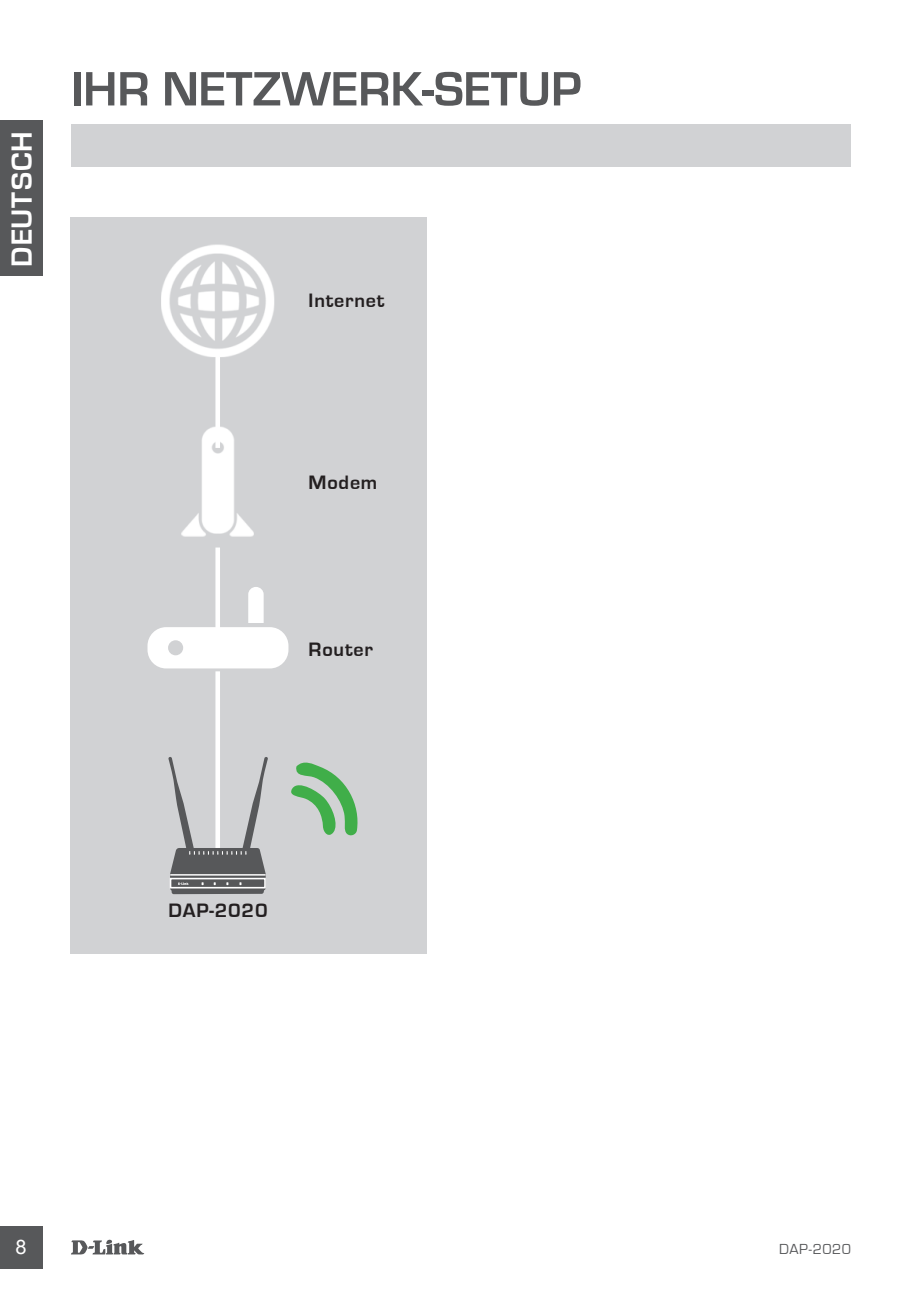
<style>
.page{position:relative;width:922px;height:1297px;background:#fff}
.page>*{position:absolute;margin:0;border:0;box-sizing:border-box;transform-origin:0 0}
.t1{font:700 50px "Eurostile";color:#57585a}
.t2{font:700 30px "Eurostile";letter-spacing:.035em;color:#fff}
.t3{font:700 20px "Eurostile";letter-spacing:.04em;color:#231f20}
.t4{font:20px "Arial";color:#fff}
.t5{font:15px "Eurostile";letter-spacing:.035em;color:#57585a}
</style>
<div class="page">
<svg style="left:71px;top:1239px;width:73px;height:15px"></svg>
<div style="left:0;top:1226px;width:43px;height:43px;background:#57585a"></div>
<div style="left:0;top:120px;width:43px;height:156px;background:#57585a"></div>
<div style="left:71px;top:124px;width:779px;height:43px;background:#d1d2d4"></div>
<div style="left:71px;top:218px;width:356px;height:736px;background:#d1d2d4"></div>
<svg style="left:147px;top:587px;width:141px;height:81px"></svg>
<img style="left:161px;top:244px;width:114px;height:113px">
<img style="left:181px;top:426px;width:73px;height:111px">
<div style="left:215px;top:356px;width:5px;height:92px;background:#fff"></div>
<div style="left:215px;top:547px;width:5px;height:121px;background:#fff"></div>
<div style="left:215px;top:671px;width:5px;height:187px;background:#fff"></div>
<svg style="left:291px;top:762px;width:67px;height:74px"></svg>
<svg style="left:168px;top:757px;width:100px;height:138px"></svg>
<h2 class="t2" style="left:6px;top:267px;width:137px;rotate:-90deg">DEUTSCH</h2>
<h1 class="t1" style="left:71px;top:62px;width:512px">IHR NETZWERK-SETUP</h1>
<p class="t3" style="left:308px;top:290px;width:77px">Internet</p>
<p class="t3" style="left:308px;top:471px;width:70px">Modem</p>
<p class="t3" style="left:308px;top:639px;width:66px">Router</p>
<p class="t3" style="left:168px;top:899px;width:101px">DAP-2020</p>
<p class="t4" style="left:15px;top:1234px;width:13px">8</p>
<p class="t5" style="left:778px;top:1241px;width:74px">DAP-2020</p>
</div>
